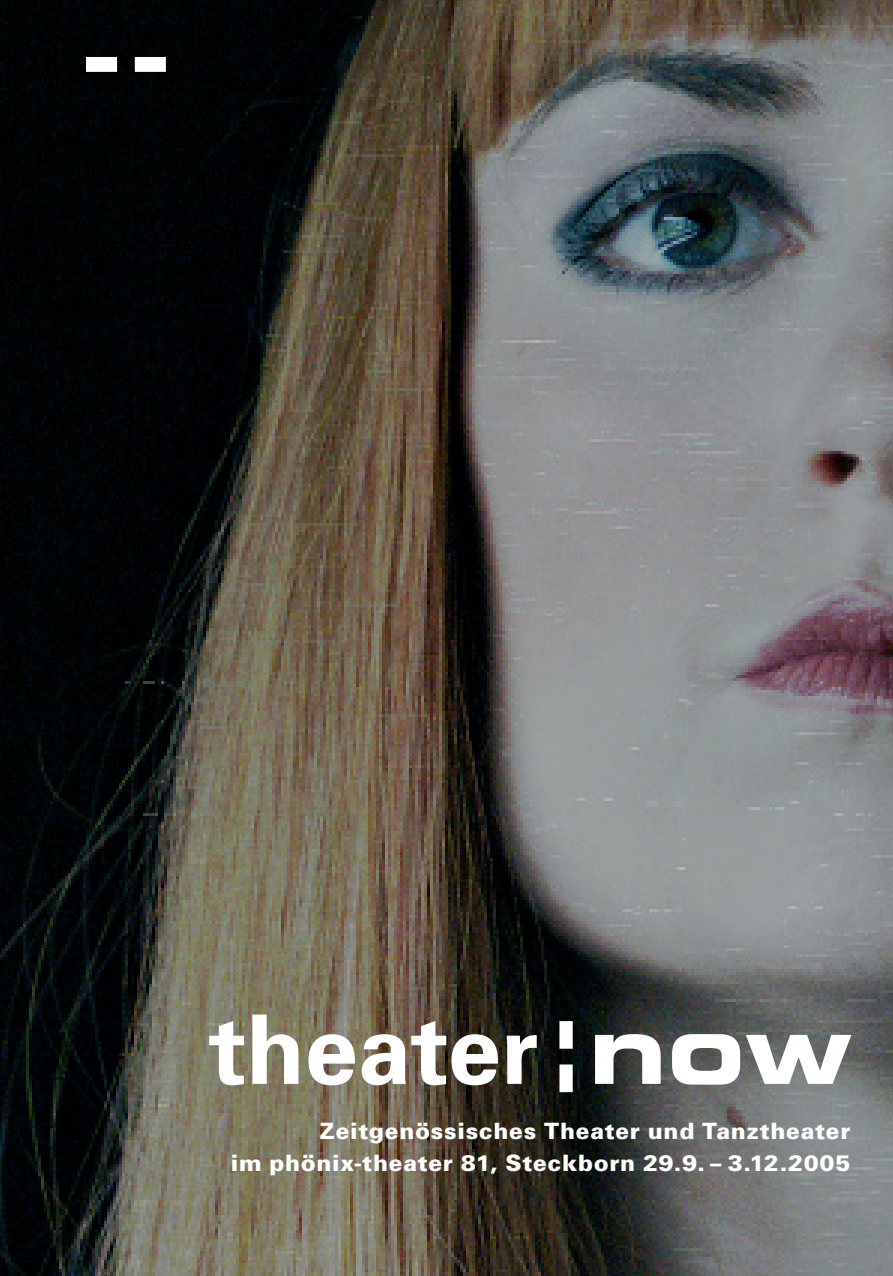
<style>
.page{position:relative;width:893px;height:1276px;background:#fff}
.page>*{position:absolute;margin:0;border:0;box-sizing:border-box;transform-origin:0 0}
.t1{font:108px "Eurostile Bold Extended Two";color:#fff}
.t2{font:700 96px "Univers";color:#fff}
.t3{font:900 22.5px/31.5px "Univers";letter-spacing:.035em;color:#fff;text-align:right}
.s1{font-family:"Eurostile Bold Extended Two";font-weight:400}
</style>
<div class="page">
<img style="left:0;top:0;width:893px;height:1276px">
<h1 class="t1" style="left:50px;top:76px;width:25px;rotate:-90deg">¦</h1>
<h2 class="t2" style="left:209px;top:988px;width:644px">theater <span class="s1">¦ now</span></h2>
<p class="t3" style="left:231px;top:1115px;width:621px">Zeitgenössisches Theater und Tanztheater<br>im phönix-theater 81, Steckborn 29.9. – 3.12.2005</p>
</div>
